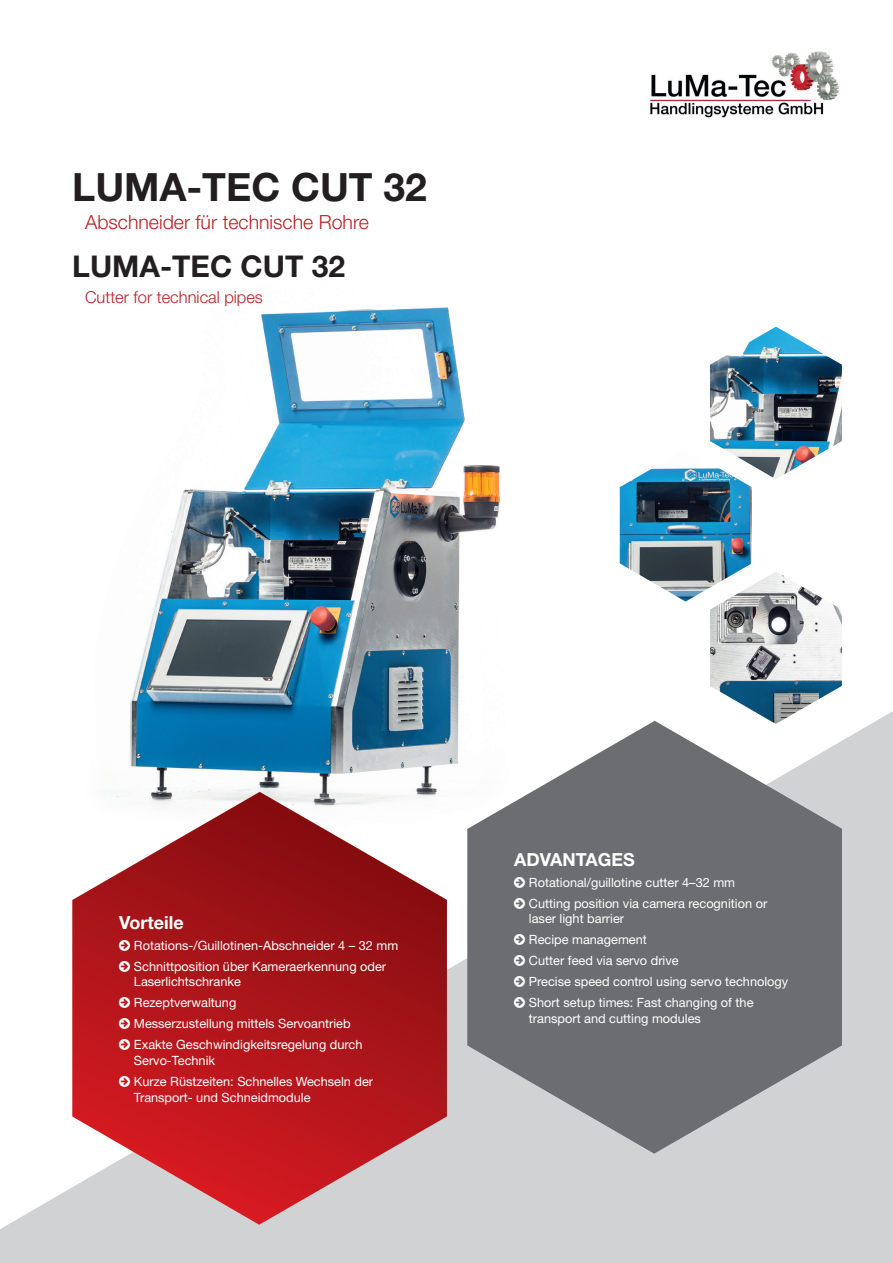
<style>
.page{position:relative;width:893px;height:1263px;background:#fff}
.page>*{position:absolute;margin:0;border:0;box-sizing:border-box;transform-origin:0 0}
.t1{font:700 39px "Helvetica Neue LT";color:#231f20}
.t2{font:700 30px "Helvetica Neue LT";color:#231f20}
.t3{font:300 19.5px "Helvetica Neue LT";color:#ba1f24}
.t4{font:700 18px "Helvetica Neue LT";color:#fff}
.t5{font:300 16.5px "Helvetica Neue LT";color:#ba1f24}
.t6{font:12.75px/21px "Helvetica Neue LT";color:#fff}
</style>
<div class="page">
<img style="left:130px;top:307px;width:370px;height:404px">
<img style="left:649px;top:51px;width:190px;height:67px">
<svg style="left:0;top:711px;width:893px;height:552px;fill:#d1d2d4"></svg>
<svg style="left:72px;top:792px;width:375px;height:433px;background:#ba494d"></svg>
<svg style="left:467px;top:721px;width:375px;height:433px;background:#898a8d"></svg>
<img style="left:710px;top:327px;width:132px;height:152px">
<img style="left:710px;top:572px;width:132px;height:152px">
<img style="left:620px;top:449px;width:132px;height:153px">
<svg style="left:119px;top:939px;width:11px;height:11px"></svg>
<svg style="left:119px;top:960px;width:11px;height:11px"></svg>
<svg style="left:119px;top:997px;width:11px;height:11px"></svg>
<svg style="left:119px;top:1018px;width:11px;height:11px"></svg>
<svg style="left:119px;top:1039px;width:11px;height:11px"></svg>
<svg style="left:119px;top:1076px;width:11px;height:11px"></svg>
<svg style="left:514px;top:876px;width:11px;height:11px"></svg>
<svg style="left:514px;top:897px;width:11px;height:11px"></svg>
<svg style="left:514px;top:934px;width:11px;height:11px"></svg>
<svg style="left:514px;top:955px;width:11px;height:11px"></svg>
<svg style="left:514px;top:976px;width:11px;height:11px"></svg>
<svg style="left:514px;top:997px;width:11px;height:11px"></svg>
<h1 class="t1" style="left:72px;top:163px;width:356px">LUMA-TEC CUT 32</h1>
<h3 class="t3" style="left:85px;top:210px;width:285px">Abschneider für technische Rohre</h3>
<h2 class="t2" style="left:72px;top:248px;width:274px">LUMA-TEC CUT 32</h2>
<p class="t5" style="left:85px;top:287px;width:179px">Cutter for technical pipes</p>
<h3 class="t4" style="left:119px;top:911px;width:66px">Vorteile</h3>
<p class="t6" style="left:134px;top:934px;width:266px">Rotations-/Guillotinen-Abschneider 4 – 32 mm<br>Schnittposition über Kameraerkennung oder</p>
<p class="t6" style="left:134px;top:971px;width:230px">Laserlichtschranke<br>Rezeptverwaltung<br>Messerzustellung mittels Servoantrieb<br>Exakte Geschwindigkeitsregelung durch</p>
<p class="t6" style="left:134px;top:1050px;width:241px">Servo-Technik<br>Kurze Rüstzeiten: Schnelles Wechseln der</p>
<p class="t6" style="left:134px;top:1087px;width:178px">Transport- und Schneidmodule</p>
<h3 class="t4" style="left:514px;top:848px;width:122px">ADVANTAGES</h3>
<p class="t6" style="left:529px;top:871px;width:240px">Rotational/guillotine cutter 4–32 mm<br>Cutting position via camera recognition or</p>
<p class="t6" style="left:529px;top:908px;width:261px">laser light barrier<br>Recipe management<br>Cutter feed via servo drive<br>Precise speed control using servo technology<br>Short setup times: Fast changing of the</p>
<p class="t6" style="left:529px;top:1008px;width:173px">transport and cutting modules</p>
</div>
